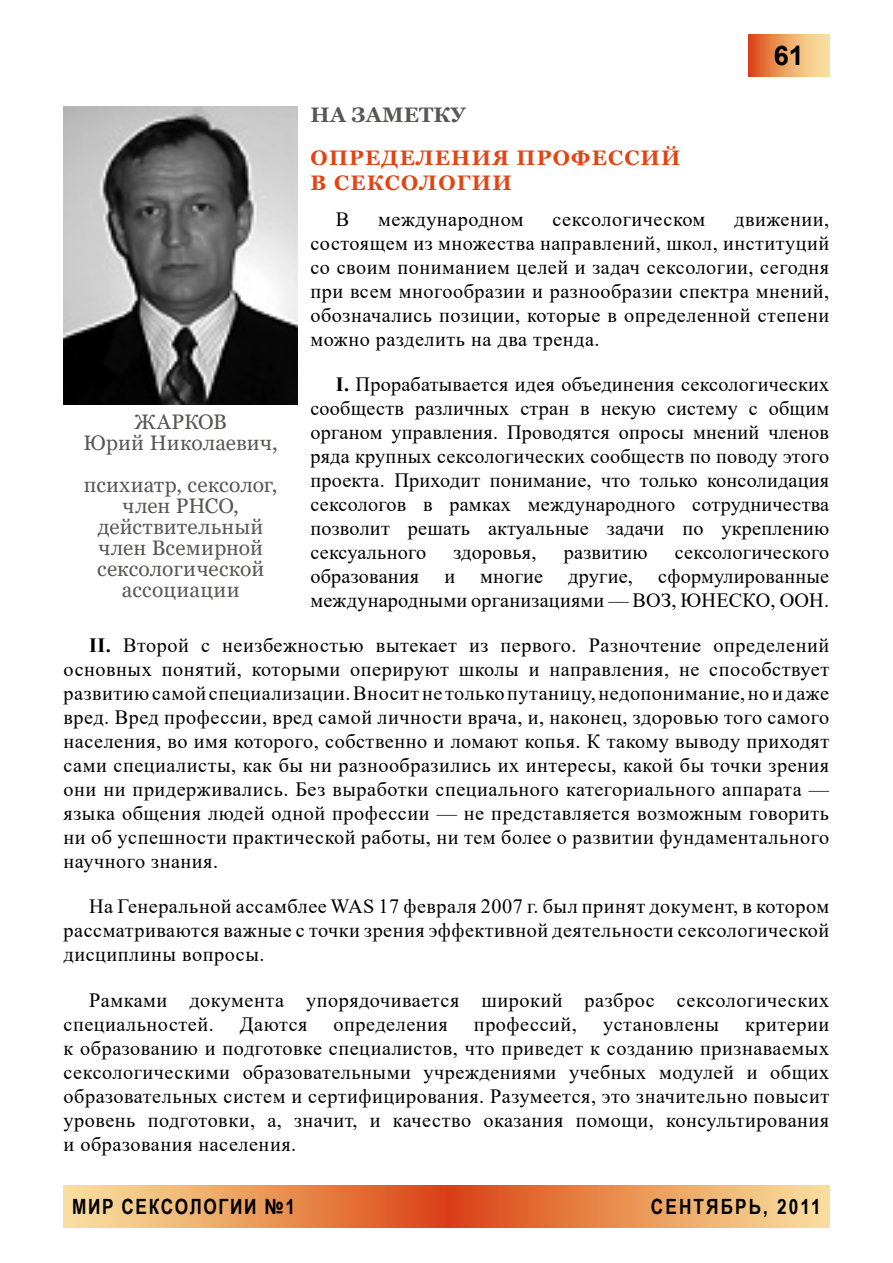
<style>
.page{position:relative;width:893px;height:1263px;background:#fff}
.page>*{position:absolute;margin:0;border:0;box-sizing:border-box;transform-origin:0 0}
.t1{font:700 27px "Arial";color:#000}
.t2{font:21px/21px "Georgia";letter-spacing:.005em;color:#575756;text-align:center}
.t3{font:700 21px/25.2px "Georgia";letter-spacing:.06em;color:#e34413}
.t4{font:700 21px "Arial Narrow";letter-spacing:.075em;color:#000}
.t5{font:700 21px "Arial Narrow";letter-spacing:.1em;color:#000}
.t6{font:700 21px "Georgia";letter-spacing:.01em;color:#575756}
.t7{font:20.25px/24px "Times New Roman";letter-spacing:.025em;color:#000;text-align:justify}
.s1{font-weight:700}
</style>
<div class="page">
<svg style="left:748px;top:34px;width:81px;height:43px;background:#eca064"></svg>
<div style="left:64px;top:1185px;width:382px;height:43px;background:linear-gradient(to right,#fae8a3,#dc4715)"></div>
<div style="left:446px;top:1185px;width:383px;height:43px;background:linear-gradient(to right,#db4312,#f9e59f)"></div>
<img style="left:64px;top:106px;width:234px;height:298px">
<p class="t6" style="left:311px;top:101px;width:157px">НА ЗАМЕТКУ</p>
<p class="t3" style="left:311px;top:145px;width:371px">ОПРЕДЕЛЕНИЯ ПРОФЕССИЙ<br>В СЕКСОЛОГИИ</p>
<h1 class="t1" style="left:774px;top:37px;width:32px">61</h1>
<p class="t7" style="left:336px;top:206px;width:15px">В</p>
<p class="t7" style="left:378px;top:206px;width:147px">международном</p>
<p class="t7" style="left:552px;top:206px;width:154px">сексологическом</p>
<p class="t7" style="left:310px;top:206px;width:520px;text-indent:424px">движении, состоящем из множества направлений, школ, институций со своим пониманием целей и задач сексологии, сегодня при всем многообразии и разнообразии спектра мнений, обозначались позиции, которые в определенной степени можно разделить на два тренда.</p>
<p class="t7" style="left:310px;top:371px;width:520px;text-indent:26px"><span class="s1">I.</span> Прорабатывается идея объединения сексологических сообществ различных стран в некую систему с общим органом управления. Проводятся опросы мнений членов ряда крупных сексологических сообществ по поводу этого проекта. Приходит понимание, что только консолидация сексологов в рамках международного сотрудничества позволит решать актуальные задачи по укреплению сексуального</p>
<p class="t2" style="left:84px;top:412px;width:196px">ЖАРКОВ<br>Юрий Николаевич,</p>
<p class="t2" style="left:84px;top:475px;width:195px">психиатр, сексолог, член РНСО, действительный член Всемирной cексологической ассоциации</p>
<p class="t7" style="left:310px;top:539px;width:520px;text-indent:364px">сексологического образования и многие другие, сформулированные международными организациями — ВОЗ, ЮНЕСКО, ООН.</p>
<p class="t7" style="left:64px;top:633px;width:767px;text-indent:26px"><span class="s1">II.</span> Второй с неизбежностью вытекает из первого. Разночтение определений основных понятий, которыми оперируют школы и направления, не способствует развитию самой специализации. Вносит не только путаницу, недопонимание, но и даже вред. Вред профессии, вред самой личности врача, и, наконец, здоровью того самого населения, во имя которого, собственно и ломают копья. К такому выводу приходят сами специалисты, как бы ни разнообразились их интересы, какой бы точки зрения они ни придерживались. Без выработки специального категориального аппарата — языка общения людей одной профессии — не представляется возможным говорить ни об успешности практической работы, ни тем более о развитии фундаментального научного знания.</p>
<p class="t7" style="left:64px;top:894px;width:767px;text-indent:26px">На Генеральной ассамблее WAS 17 февраля 2007 г. был принят документ, в котором рассматриваются важные с точки зрения эффективной деятельности сексологической дисциплины вопросы.</p>
<p class="t7" style="left:64px;top:987px;width:767px;text-indent:26px">Рамками документа упорядочивается широкий разброс сексологических специальностей.</p>
<p class="t7" style="left:453px;top:539px;width:85px">здоровья,</p>
<p class="t7" style="left:564px;top:539px;width:85px">развитию</p>
<p class="t7" style="left:240px;top:1011px;width:69px">Даются</p>
<p class="t7" style="left:334px;top:1011px;width:116px">определения</p>
<p class="t7" style="left:474px;top:1011px;width:104px">профессий,</p>
<p class="t7" style="left:603px;top:1011px;width:118px">установлены</p>
<p class="t7" style="left:64px;top:1011px;width:767px;text-indent:682px">критерии к образованию и подготовке специалистов, что приведет к созданию признаваемых сексологическими образовательными учреждениями учебных модулей и общих образовательных систем и сертифицирования. Разумеется, это значительно повысит уровень подготовки, а, значит, и качество оказания помощи, консультирования и образования населения.</p>
<p class="t4" style="left:72px;top:1191px;width:224px">МИР СЕКСОЛОГИИ №1</p>
<p class="t5" style="left:651px;top:1191px;width:171px">СЕНТЯБРЬ, 2011</p>
</div>
